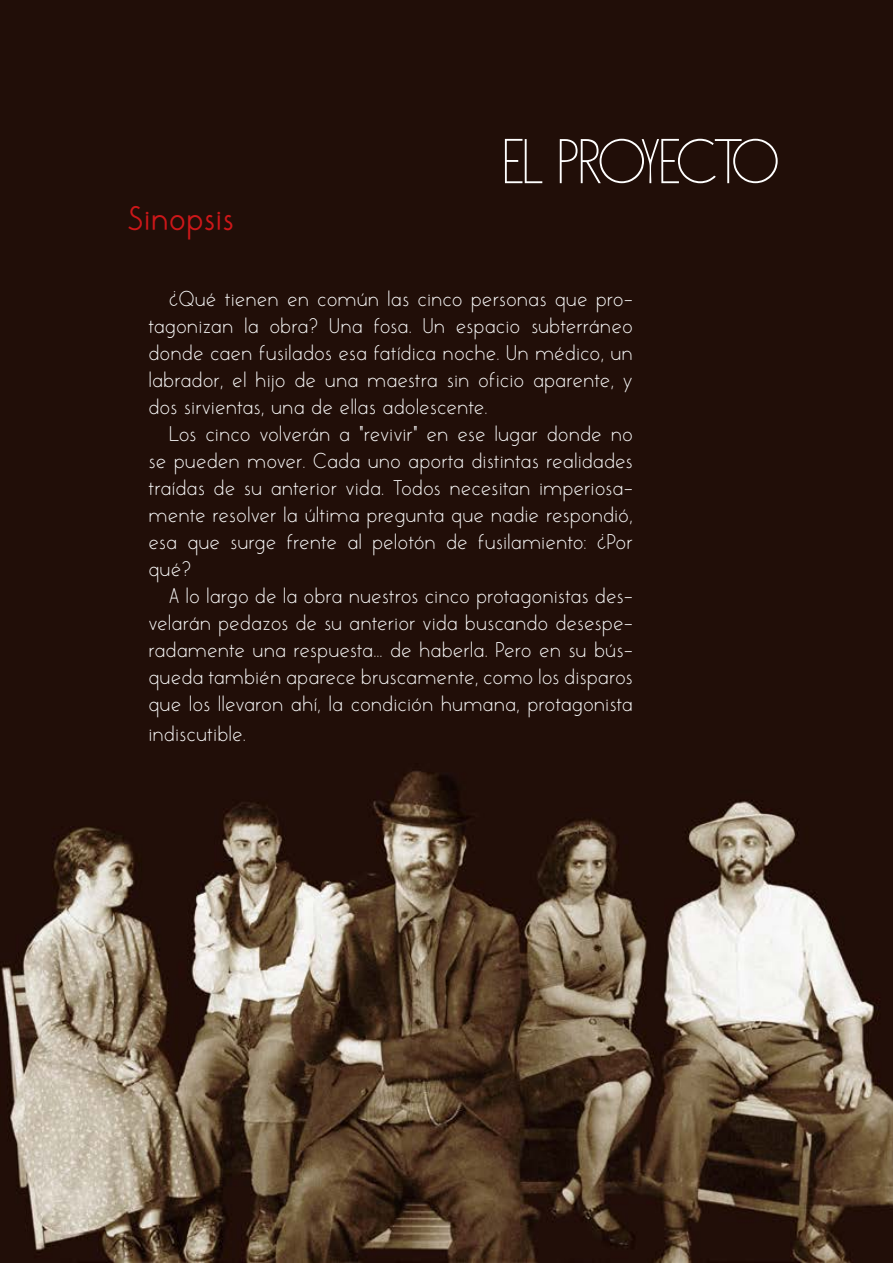
<style>
.page{position:relative;width:893px;height:1263px;background:#fff}
.page>*{position:absolute;margin:0;border:0;box-sizing:border-box;transform-origin:0 0}
.t1{font:100 63px "Aweber";letter-spacing:-.04em;color:#fff}
.t2{font:700 34.5px "Colombia";color:#cd1719}
.t3{font:22.5px/27px "Colombia";color:#fff;text-align:justify}
</style>
<div class="page">
<img style="left:0;top:0;width:893px;height:1263px">
<h2 class="t2" style="left:127px;top:200px;width:109px">Sinopsis</h2>
<h1 class="t1" style="left:503px;top:125px;width:277px">EL PROYECTO</h1>
<p class="t3" style="left:148px;top:286px;width:486px;text-indent:20px">¿Qué tienen en común las cinco personas que pro&shy;tagonizan la obra? Una fosa. Un espacio subterráneo donde caen fusilados esa fatídica noche. Un médico, un labrador, el hijo de una maestra sin oficio aparente, y dos sirvientas, una de ellas adolescente.</p>
<p class="t3" style="left:148px;top:421px;width:486px;text-indent:20px">Los cinco volverán a “revivir” en ese lugar donde no se pueden mover. Cada uno aporta distintas realidades traídas de su anterior vida. Todos necesitan imperiosa&shy;mente resolver la última pregunta que nadie respondió, esa que surge frente al pelotón de fusilamiento: ¿Por qué?</p>
<p class="t3" style="left:148px;top:583px;width:486px;text-indent:20px">A lo largo de la obra nuestros cinco protagonistas des&shy;velarán pedazos de su anterior vida buscando desespe&shy;radamente una respuesta... de haberla. Pero en su bús&shy;queda también aparece bruscamente, como los disparos que los llevaron ahí, la condición humana, protagonista</p>
<p class="t3" style="left:148px;top:722px;width:99px">indiscutible.</p>
</div>
